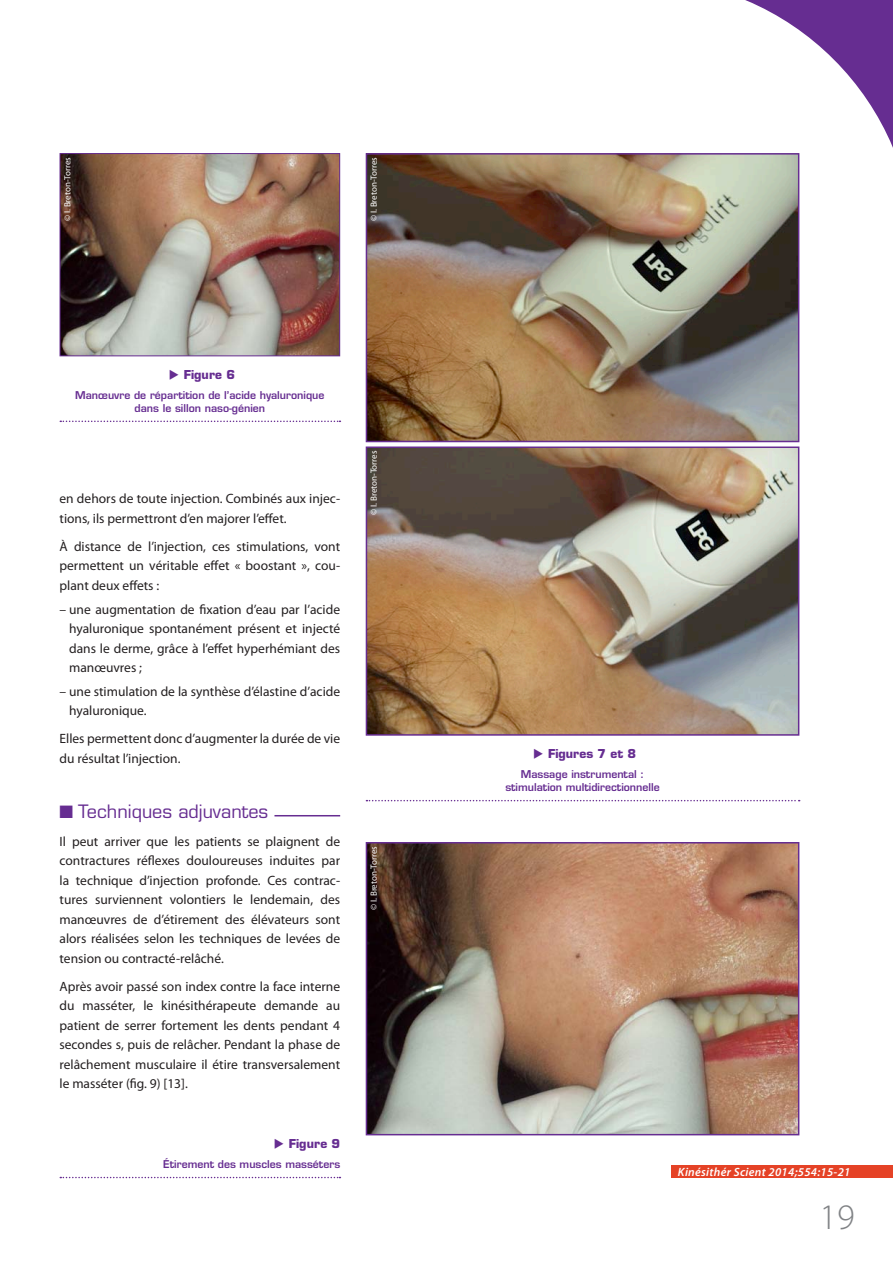
<style>
.page{position:relative;width:893px;height:1263px;background:#fff}
.page>*{position:absolute;margin:0;border:0;box-sizing:border-box;transform-origin:0 0}
.t1{font:300 36px "Myriad Pro";color:#808285}
.t2{font:18px "Eurostile";color:#662d91}
.t3{font:13.5px/19.5px "Myriad Pro";color:#231f20;text-align:justify}
.t4{font:italic 600 12px "Myriad Pro";letter-spacing:.025em;color:#fff}
.t5{font:700 12px "Eurostile";color:#662d91}
.t6{font:600 10.5px/13.5px "Eurostile";color:#662d91;text-align:center}
.t7{font:9px "Myriad Pro";color:#fff}
</style>
<div class="page">
<svg style="left:745px;top:0;width:148px;height:255px"></svg>
<div style="left:672px;top:1165px;width:221px;height:13px;background:#e54226"></div>
<hr style="left:274px;top:815px;width:66px;height:1px;background:#662d91">
<svg style="left:60px;top:421px;width:280px;height:1px"></svg>
<img style="left:62px;top:155px;width:276px;height:199px">
<div style="left:60px;top:153px;width:280px;height:203px;border:1px solid #662d91"></div>
<svg style="left:366px;top:800px;width:434px;height:1px"></svg>
<img style="left:369px;top:449px;width:427px;height:284px">
<div style="left:366px;top:446px;width:433px;height:290px;border:2px solid #662d91"></div>
<svg style="left:60px;top:1177px;width:280px;height:1px"></svg>
<img style="left:369px;top:845px;width:427px;height:287px">
<div style="left:366px;top:842px;width:433px;height:293px;border:2px solid #662d91"></div>
<img style="left:369px;top:156px;width:427px;height:283px">
<div style="left:366px;top:153px;width:433px;height:289px;border:2px solid #662d91"></div>
<p class="t7" style="left:62px;top:221px;width:66px;rotate:-90deg">© I. Breton-Torres</p>
<p class="t7" style="left:368px;top:221px;width:66px;rotate:-90deg">© I. Breton-Torres</p>
<p class="t5" style="left:184px;top:367px;width:53px">Figure 6</p>
<p class="t6" style="left:75px;top:388px;width:251px">Manœuvre de répartition de l’acide hyaluronique dans le sillon naso-génien</p>
<p class="t3" style="left:60px;top:489px;width:282px">en dehors de toute injection. Combinés aux injec&shy;tions, ils permettront d’en majorer l’effet.</p>
<p class="t3" style="left:60px;top:536px;width:282px">À distance de l’injection, ces stimulations, vont permettent un véritable effet « boostant », cou&shy;plant deux effets :</p>
<p class="t3" style="left:69px;top:599px;width:273px;text-indent:-10px">– une augmentation de fixation d’eau par l’acide hyaluronique spontanément présent et injecté dans le derme, grâce à l’effet hyperhémiant des manœuvres ;</p>
<p class="t3" style="left:69px;top:681px;width:273px;text-indent:-10px">– une stimulation de la synthèse d’élastine d’acide hyaluronique.</p>
<p class="t3" style="left:60px;top:729px;width:282px">Elles permettent donc d’augmenter la durée de vie du résultat l’injection.</p>
<h2 class="t2" style="left:60px;top:800px;width:210px">■ Techniques adjuvantes</h2>
<p class="t3" style="left:60px;top:831px;width:282px">Il peut arriver que les patients se plaignent de contractures réflexes douloureuses induites par la technique d’injection profonde. Ces contrac&shy;tures surviennent volontiers le lendemain, des manœuvres de d’étirement des élévateurs sont alors réalisées selon les techniques de levées de tension ou contracté-relâché.</p>
<p class="t3" style="left:60px;top:976px;width:282px">Après avoir passé son index contre la face interne du masséter, le kinésithérapeute demande au patient de serrer fortement les dents pendant 4 secondes s, puis de relâcher. Pendant la phase de relâchement musculaire il étire transversalement le masséter (fig. 9) [13].</p>
<p class="t5" style="left:289px;top:1136px;width:53px">Figure 9</p>
<p class="t6" style="left:163px;top:1157px;width:178px">Étirement des muscles masséters</p>
<p class="t7" style="left:368px;top:515px;width:66px;rotate:-90deg">© I. Breton-Torres</p>
<p class="t7" style="left:368px;top:910px;width:66px;rotate:-90deg">© I. Breton-Torres</p>
<p class="t5" style="left:548px;top:746px;width:90px">Figures 7 et 8</p>
<p class="t6" style="left:505px;top:767px;width:156px">Massage instrumental : stimulation multidirectionnelle</p>
<p class="t4" style="left:678px;top:1164px;width:174px">Kinésithér Scient 2014;554:15-21</p>
<h1 class="t1" style="left:820px;top:1195px;width:37px">19</h1>
</div>
